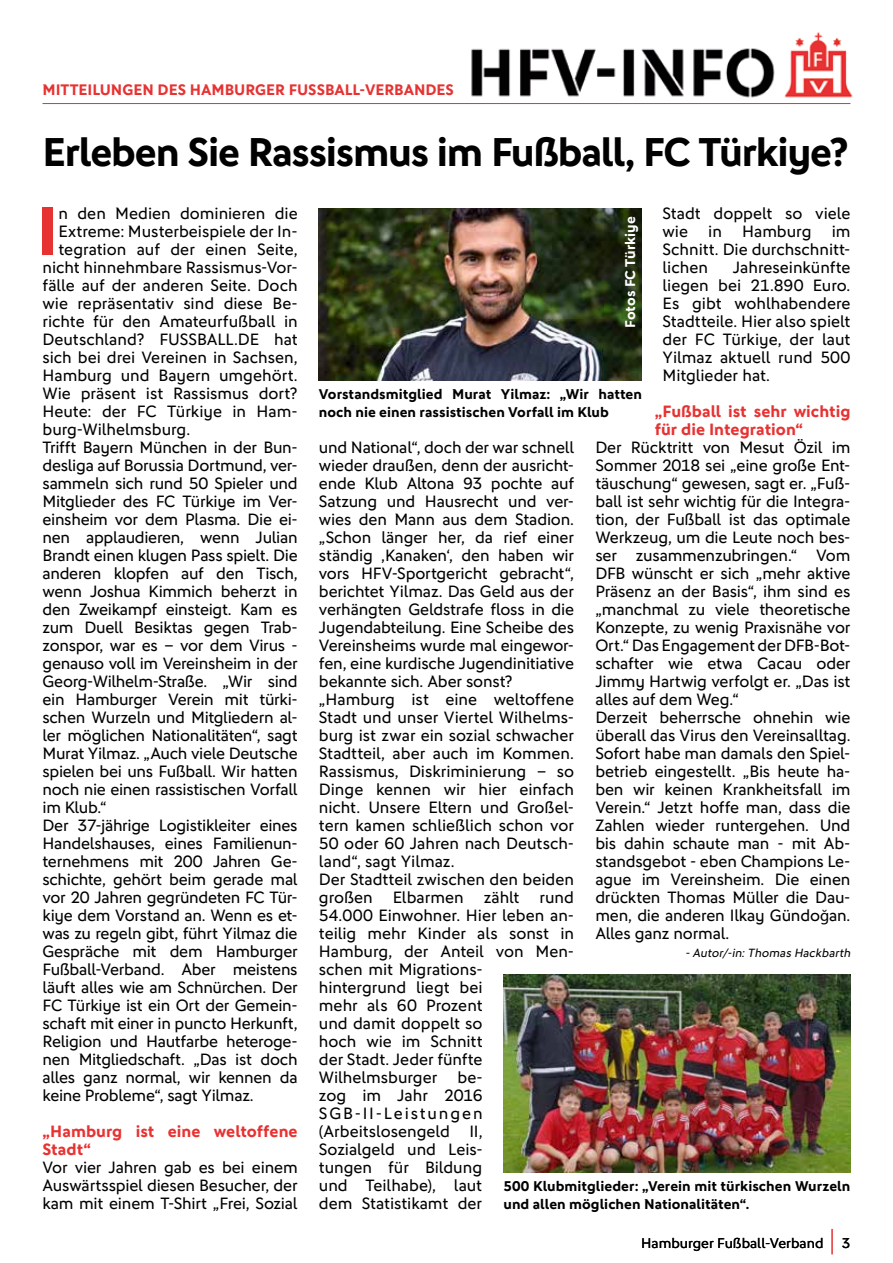
<style>
.page{position:relative;width:893px;height:1263px;background:#fff}
.page>*{position:absolute;margin:0;border:0;box-sizing:border-box;transform-origin:0 0}
.t1{font:700 68.7px "DFB Sans";color:#e73232}
.t2{font:700 40.5px "DFB Sans";letter-spacing:-.035em;color:#000}
.t3{font:16.5px/18px "DFB Sans";letter-spacing:-.01em;color:#000;text-align:justify}
.t4{font:700 16.5px/18px "DFB Sans";color:#e73232}
.t5{font:700 15.3px "DFB Sans";color:#e73232}
.t6{font:700 14.25px/18px "DFB Sans";color:#000}
.t7{font:14.25px "DFB Sans";color:#000}
.t8{font:700 14.25px "DFB Sans";color:#fff}
.t9{font:italic 12px "DFB Sans";color:#000}
.s1{font-family:"Myriad Pro"}
</style>
<div class="page">
<hr style="left:831px;top:1229px;width:2px;height:25px;background:#e73232">
<hr style="left:43px;top:103px;width:807px;height:1px;background:#e73232">
<img style="left:471px;top:32px;width:382px;height:66px">
<img style="left:319px;top:208px;width:322px;height:173px">
<img style="left:504px;top:975px;width:346px;height:198px">
<p class="t5" style="left:43px;top:80px;width:413px">MITTEILUNGEN DES HAMBURGER FUSSBALL-VERBANDES</p>
<h2 class="t2" style="left:43px;top:128px;width:808px">Erleben Sie Rassismus im Fußball, FC Türkiye?</h2>
<h1 class="t1" style="left:37px;top:190px;width:23px">I</h1>
<p class="t3" style="left:59px;top:204px;width:241px">n den Medien dominieren die</p>
<p class="t3" style="left:663px;top:204px;width:189px">Stadt doppelt so viele wie in Hamburg im Schnitt. Die durchschnitt&shy;lichen</p>
<p class="t8" style="left:622px;top:328px;width:113px;rotate:-90deg">Fotos FC Türkiye</p>
<p class="t3" style="left:59px;top:222px;width:241px">Extreme: Musterbeispiele der In-</p>
<p class="t3" style="left:59px;top:240px;width:241px">tegration auf der einen Seite,</p>
<p class="t3" style="left:43px;top:258px;width:257px">nicht hinnehmbare Rassismus-Vor-</p>
<p class="t3" style="left:43px;top:276px;width:257px">fälle auf der anderen Seite. Doch</p>
<p class="t3" style="left:43px;top:294px;width:257px">wie repräsentativ sind diese Be-</p>
<p class="t3" style="left:43px;top:312px;width:257px">richte für den Amateurfußball in</p>
<p class="t3" style="left:43px;top:330px;width:257px">Deutschland? FUSSBALL.DE hat</p>
<p class="t3" style="left:43px;top:348px;width:257px">sich bei drei Vereinen in Sachsen,</p>
<p class="t3" style="left:43px;top:366px;width:257px">Hamburg und Bayern umgehört.</p>
<p class="t3" style="left:43px;top:384px;width:257px">Wie präsent ist Rassismus dort?</p>
<p class="t3" style="left:43px;top:402px;width:257px">Heute: der FC Türkiye in Ham-</p>
<p class="t3" style="left:43px;top:420px;width:149px">burg-Wilhelmsburg.</p>
<p class="t3" style="left:43px;top:438px;width:257px">Trifft Bayern München in der Bun-</p>
<p class="t3" style="left:43px;top:456px;width:257px">desliga auf Borussia Dortmund, ver-</p>
<p class="t3" style="left:43px;top:474px;width:257px">sammeln sich rund 50 Spieler und</p>
<p class="t3" style="left:43px;top:492px;width:257px">Mitglieder des FC Türkiye im Ver-</p>
<p class="t3" style="left:43px;top:510px;width:257px">einsheim vor dem Plasma. Die ei-</p>
<p class="t3" style="left:43px;top:528px;width:257px">nen applaudieren, wenn Julian</p>
<p class="t3" style="left:43px;top:546px;width:257px">Brandt einen klugen Pass spielt. Die</p>
<p class="t3" style="left:43px;top:564px;width:257px">anderen klopfen auf den Tisch,</p>
<p class="t3" style="left:43px;top:582px;width:257px">wenn Joshua Kimmich beherzt in</p>
<p class="t3" style="left:43px;top:600px;width:257px">den Zweikampf einsteigt. Kam es</p>
<p class="t3" style="left:43px;top:618px;width:257px">zum Duell Besiktas gegen Trab-</p>
<p class="t3" style="left:43px;top:636px;width:257px">zonspor, war es – vor dem Virus -</p>
<p class="t3" style="left:43px;top:654px;width:257px">genauso voll im Vereinsheim in der</p>
<p class="t3" style="left:43px;top:672px;width:257px">Georg-Wilhelm-Straße. „Wir sind</p>
<p class="t3" style="left:43px;top:690px;width:257px">ein Hamburger Verein mit türki-</p>
<p class="t3" style="left:43px;top:708px;width:257px">schen Wurzeln und Mitgliedern al-</p>
<p class="t3" style="left:43px;top:726px;width:257px">ler möglichen Nationalitäten“, sagt</p>
<p class="t3" style="left:43px;top:744px;width:257px">Murat Yilmaz. „Auch viele Deutsche</p>
<p class="t3" style="left:43px;top:762px;width:257px">spielen bei uns Fußball. Wir hatten</p>
<p class="t3" style="left:43px;top:780px;width:257px">noch nie einen rassistischen Vorfall</p>
<p class="t3" style="left:43px;top:798px;width:66px">im Klub.“</p>
<p class="t3" style="left:43px;top:816px;width:257px">Der 37-jährige Logistikleiter eines</p>
<p class="t3" style="left:43px;top:834px;width:257px">Handelshauses, eines Familienun-</p>
<p class="t3" style="left:43px;top:852px;width:257px">ternehmens mit 200 Jahren Ge-</p>
<p class="t3" style="left:43px;top:870px;width:257px">schichte, gehört beim gerade mal</p>
<p class="t3" style="left:43px;top:888px;width:257px">vor 20 Jahren gegründeten FC Tür-</p>
<p class="t3" style="left:43px;top:906px;width:257px">kiye dem Vorstand an. Wenn es et-</p>
<p class="t3" style="left:43px;top:924px;width:257px">was zu regeln gibt, führt Yilmaz die</p>
<p class="t3" style="left:43px;top:942px;width:257px">Gespräche mit dem Hamburger</p>
<p class="t3" style="left:43px;top:960px;width:257px">Fußball-Verband. Aber meistens</p>
<p class="t3" style="left:43px;top:978px;width:257px">läuft alles wie am Schnürchen. Der</p>
<p class="t3" style="left:43px;top:996px;width:257px">FC Türkiye ist ein Ort der Gemein-</p>
<p class="t3" style="left:43px;top:1014px;width:257px">schaft mit einer in puncto Herkunft,</p>
<p class="t3" style="left:43px;top:1032px;width:257px">Religion und Hautfarbe heteroge-</p>
<p class="t3" style="left:43px;top:1050px;width:257px">nen Mitgliedschaft. „Das ist doch</p>
<p class="t3" style="left:43px;top:1068px;width:257px">alles ganz normal, wir kennen da</p>
<p class="t3" style="left:43px;top:1086px;width:213px">keine Probleme“, sagt Yilmaz.</p>
<p class="t4" style="left:43px;top:1122px;width:257px">„Hamburg ist eine weltoffene<br>Stadt“</p>
<p class="t3" style="left:43px;top:1158px;width:257px">Vor vier Jahren gab es bei einem Auswärtsspiel diesen Besucher, der kam mit einem T-Shirt „Frei, Sozial</p>
<p class="t3" style="left:663px;top:258px;width:189px;text-indent:70px">Jahreseinkünfte liegen bei 21.890 Euro.<br>Es gibt wohlhabendere Stadtteile. Hier also spielt der FC Türkiye, der laut Yilmaz aktuell rund 500<br>Mitglieder hat.</p>
<p class="t4" style="left:655px;top:402px;width:197px">„Fußball ist sehr wichtig für die Integration“</p>
<p class="t3" style="left:595px;top:438px;width:257px;text-align:left">Der Rücktritt von Mesut Özil im<br>Sommer 2018 sei „eine große Ent&shy;täuschung“ gewesen, sagt er. „Fuß&shy;ball ist sehr wichtig für die Integra&shy;tion, der Fußball ist das optimale<br>Werkzeug, um die Leute noch bes&shy;ser zusammenzubringen.“ Vom<br>DFB wünscht er sich „mehr aktive<br>Präsenz an der Basis“, ihm sind es „manchmal zu viele theoretische<br>Konzepte, zu wenig Praxisnähe vor<br>Ort.“ Das Engagement der DFB-Bot&shy;schafter wie etwa Cacau oder<br>Jimmy Hartwig verfolgt er. „Das ist alles auf dem Weg.“<br>Derzeit beherrsche ohnehin wie überall das Virus den Vereinsalltag.<br>Sofort habe man damals den Spiel&shy;betrieb eingestellt. „Bis heute ha&shy;ben wir keinen Krankheitsfall im<br>Verein.“ Jetzt hoffe man, dass die<br>Zahlen wieder runtergehen. Und bis dahin schaute man - mit Ab&shy;standsgebot - eben Champions Le&shy;ague im Vereinsheim. Die einen drückten Thomas Müller die Dau&shy;men, die anderen Ilkay Gündo<span class="s1">ğ</span>an.<br>Alles ganz normal.</p>
<p class="t9" style="left:685px;top:946px;width:169px">-Autor/-in:Thomas Hackbarth</p>
<p class="t6" style="left:319px;top:385px;width:325px">Vorstandsmitglied Murat Yilmaz: „Wir hatten noch nie einen rassistischen Vorfall im Klub</p>
<p class="t3" style="left:319px;top:438px;width:257px;text-align:left">und National“, doch der war schnell wieder draußen, denn der ausricht&shy;ende Klub Altona 93 pochte auf<br>Satzung und Hausrecht und ver&shy;wies den Mann aus dem Stadion. „Schon länger her, da rief einer ständig ‚Kanaken‘, den haben wir vors HFV-Sportgericht gebracht“, berichtet Yilmaz. Das Geld aus der verhängten Geldstrafe floss in die<br>Jugendabteilung. Eine Scheibe des<br>Vereinsheims wurde mal eingewor&shy;fen, eine kurdische Jugendinitiative bekannte sich. Aber sonst? „Hamburg ist eine weltoffene<br>Stadt und unser Viertel Wilhelms&shy;burg ist zwar ein sozial schwacher<br>Stadtteil, aber auch im Kommen.<br>Rassismus, Diskriminierung – so<br>Dinge kennen wir hier einfach nicht. Unsere Eltern und Großel&shy;tern kamen schließlich schon vor<br>50 oder 60 Jahren nach Deutsch&shy;land“, sagt Yilmaz.<br>Der Stadtteil zwischen den beiden großen Elbarmen zählt rund<br>54.000 Einwohner. Hier leben an&shy;teilig mehr Kinder als sonst in<br>Hamburg, der Anteil von Men&shy;schen mit Migrations&shy;hintergrund liegt bei<br>mehr als 60 Prozent<br>und damit doppelt so<br>hoch wie im Schnitt<br>der Stadt. Jeder fünfte<br>Wilhelmsburger be-<br>zog im Jahr 2016<br>SGB-II-Leistungen (Arbeitslosengeld II,<br>Sozialgeld und Leis-<br>tungen für Bildung<br>und Teilhabe), laut<br>dem Statistikamt der</p>
<p class="t6" style="left:503px;top:1177px;width:348px">500 Klubmitglieder: „Verein mit türkischen Wurzeln und allen möglichen Nationalitäten“.</p>
<p class="t7" style="left:641px;top:1235px;width:184px">Hamburger Fußball-Verband</p>
<p class="t7" style="left:842px;top:1235px;width:10px">3</p>
</div>
